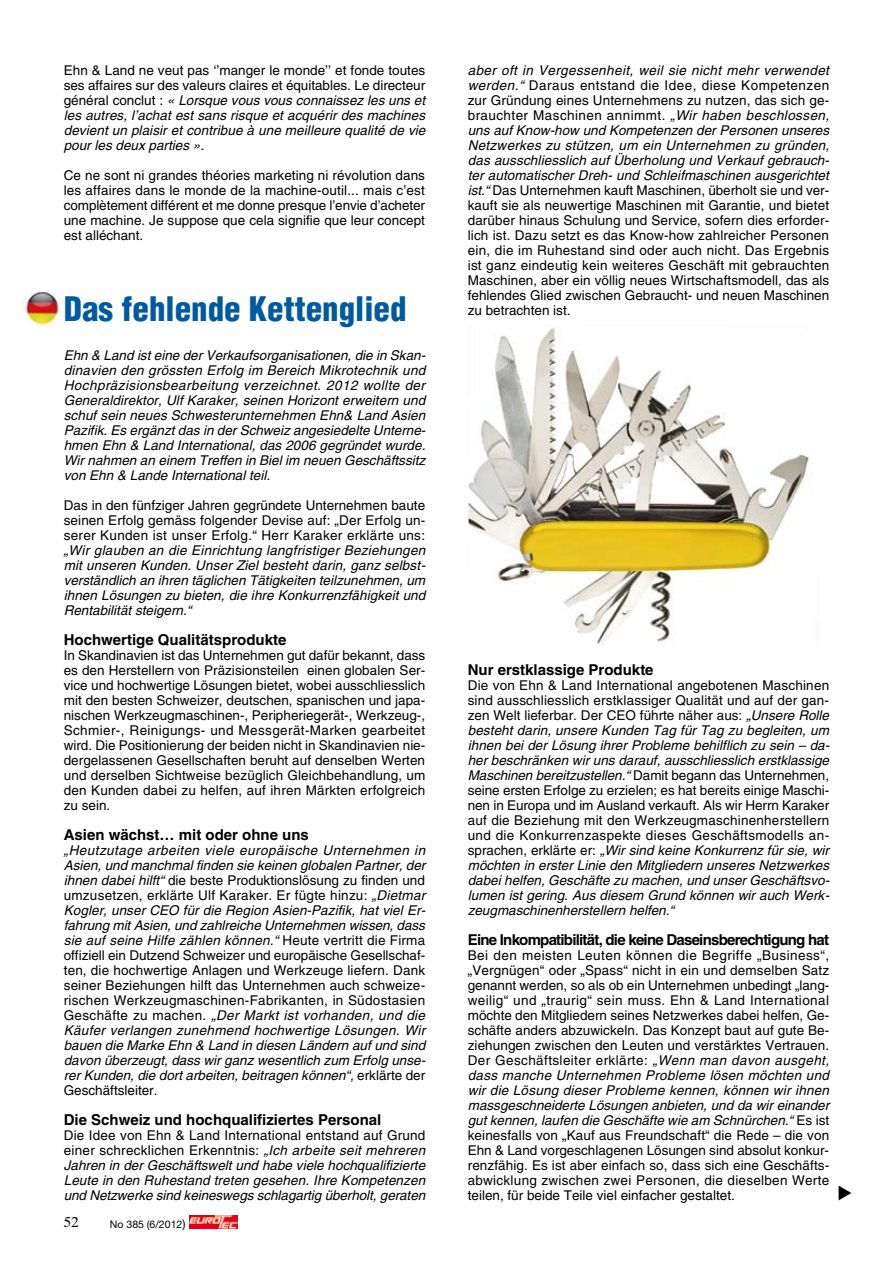
<style>
.page{position:relative;width:893px;height:1263px;background:#fff}
.page>*{position:absolute;margin:0;border:0;box-sizing:border-box;transform-origin:0 0}
.t1{font:900 condensed 33px "Helvetica";color:#005aa2}
.t2{font:700 15px "Helvetica";color:#000}
.t3{font:700 15px "Helvetica";letter-spacing:-.05em;color:#000}
.t4{font:italic 13.5px/15px "Helvetica";color:#000;text-align:justify}
.t5{font:13.5px/15px "Helvetica";letter-spacing:.005em;color:#000;text-align:justify}
.t6{font:10.5px "Helvetica Neue";color:#000}
.s1{font-style:normal}
.s2{font-size:12px}
.s3{font-style:italic}
</style>
<div class="page">
<svg style="left:189px;top:1215px;width:49px;height:13px"></svg>
<img style="left:190px;top:1215px;width:47px;height:13px">
<img style="left:468px;top:328px;width:341px;height:317px">
<img style="left:23px;top:290px;width:37px;height:36px">
<p class="t4" style="left:64px;top:63px;width:363px"><span class="s1">Ehn &amp; Land ne veut pas ‘’manger le monde’’ et fonde toutes ses affaires sur des valeurs claires et équitables. Le directeur général conclut :</span> « Lorsque vous vous connaissez les uns et les autres, l’achat est sans risque et acquérir des machines devient un plaisir et contribue à une meilleure qualité de vie pour les deux parties ».</p>
<p class="t5" style="left:64px;top:168px;width:363px">Ce ne sont ni grandes théories marketing ni révolution dans les affaires dans le monde de la machine-outil... mais c’est complètement différent et me donne presque l’envie d’acheter une machine. Je suppose que cela signifie que leur concept est alléchant.</p>
<h1 class="t1" style="left:64px;top:288px;width:344px">Das fehlende Kettenglied</h1>
<p class="t4" style="left:64px;top:348px;width:363px">Ehn &amp; Land ist eine der Verkaufsorganisationen, die in Skan&shy;dinavien den grössten Erfolg im Bereich Mikrotechnik und Hochpräzisionsbearbeitung verzeichnet. 2012 wollte der Generaldirektor, Ulf Karaker, seinen Horizont erweitern und schuf sein neues Schwesterunternehmen Ehn&amp; Land Asien Pazifik. Es ergänzt das in der Schweiz angesiedelte Unterne&shy;hmen Ehn &amp; Land International, das 2006 gegründet wurde.<br>Wir nahmen an einem Treffen in Biel im neuen Geschäftssitz von Ehn &amp; Lande International teil.</p>
<p class="t5" style="left:64px;top:498px;width:363px">Das in den fünfziger Jahren gegründete U nternehmen baute seinen Erfolg gemäss folgender Devise auf: „Der Erfolg un&shy;serer Kunden ist unser Erfolg.“ Herr Karaker erklärte uns:</p>
<p class="t4" style="left:64px;top:543px;width:363px">„Wir glauben an die Einrichtung langfristiger Beziehungen mit unseren Kunden. Unser Ziel besteht darin, ganz selbst&shy;verständlich an ihren täglichen Tätigkeiten teilzunehmen, um ihnen Lösungen zu bieten, die ihre Konkurrenzfähigkeit und Rentabilität steigern.“</p>
<p class="t2" style="left:64px;top:630px;width:224px">Hochwertige Qualitätsprodukte</p>
<p class="t5" style="left:64px;top:648px;width:363px">I n Skandinavien ist das U nternehmen gut dafür bekannt, dass es den Herstellern von Präzisionsteilen einen globalen Ser&shy;vice und hochwertige Lösungen bietet, wobei ausschliesslich mit den besten Schweizer, deutschen, spanischen und japa&shy;nischen Werkzeugmaschinen-, Peripheriegerät-, Werkzeug-, Schmier-, Reinigungs- und Messgerät-Marken gearbeitet wird. Die Positionierung der beiden nicht in Skandinavien nie&shy;dergelassenen Gesellschaften beruht auf denselben Werten und derselben Sichtweise bezüglich Gleichbehandlung, um den Kunden dabei zu helfen, auf ihren Märkten erfolgreich zu sein.</p>
<p class="t2" style="left:64px;top:825px;width:247px">Asien wächst… mit oder ohne uns</p>
<p class="t4" style="left:64px;top:843px;width:363px">„Heutzutage arbeiten viele europäische Unternehmen in Asien, und manchmal finden sie keinen globalen Partner, der ihnen dabei hilft“ <span class="s1">die beste Produktionslösung zu finden und umzusetzen, erklärte U lf Karaker. Er fügte hinzu:</span> „Dietmar Kogler, unser CEO für die Region Asien-Pazifik, hat viel Er&shy;fahrung mit Asien, und zahlreiche Unternehmen wissen, dass sie auf seine Hilfe zählen können.“ <span class="s1">Heute vertritt die Firma offiziell ein Dutzend Schweizer und europäische Gesellschaf&shy;ten, die hochwertige Anlagen und Werkzeuge liefern. Dank seiner Beziehungen hilft das U nternehmen auch schweize&shy;rischen Werkzeugmaschinen-Fabrikanten, in Südostasien Geschäfte zu machen.</span> „Der Markt ist vorhanden, und die Käufer verlangen zunehmend hochwertige Lösungen. Wir bauen die Marke Ehn &amp; Land in diesen Ländern auf und sind davon überzeugt, dass wir ganz wesentlich zum Erfolg unse&shy;rer Kunden, die dort arbeiten, beitragen können“, <span class="s1">erklärte der Geschäftsleiter.</span></p>
<p class="t2" style="left:64px;top:1110px;width:319px">Die Schweiz und hochqualifiziertes Personal</p>
<p class="t4" style="left:64px;top:1128px;width:363px"><span class="s1">Die Idee von Ehn &amp; Land International entstand auf Grund einer schrecklichen Erkenntnis:</span> „Ich arbeite seit mehreren Jahren in der Geschäftswelt und habe viele hochqualifizierte Leute in den Ruhestand treten gesehen. Ihre Kompetenzen und Netzwerke sind keineswegs schlagartig überholt, geraten</p>
<p class="t6" style="left:110px;top:1218px;width:77px">No 385 (6/2012<span class="s2">)</span></p>
<p class="t5" style="left:468px;top:63px;width:363px"><span class="s3">aber oft in Vergessenheit, weil sie nicht mehr verwendet werden.“</span> Daraus entstand die I dee, diese Kompetenzen zur Gründung eines U nternehmens zu nutzen, das sich ge&shy;brauchter Maschinen annimmt. <span class="s3">„Wir haben beschlossen, uns auf Know-how und Kompetenzen der Personen unseres Netzwerkes zu stützen, um ein Unternehmen zu gründen, das ausschliesslich auf Überholung und Verkauf gebrauch&shy;ter automatischer Dreh- und Schleifmaschinen ausgerichtet ist.“</span> Das U nternehmen kauft Maschinen, überholt sie und ver&shy;kauft sie als neuwertige Maschinen mit Garantie, und bietet darüber hinaus Schulung und Service, sofern dies erforder&shy;lich ist. Dazu setzt es das Know-how zahlreicher Personen ein, die im Ruhestand sind oder auch nicht. Das Ergebnis ist ganz eindeutig kein weiteres Geschäft mit gebrauchten Maschinen, aber ein völlig neues Wirtschaftsmodell, das als fehlendes Glied zwischen Gebraucht- und neuen Maschinen zu betrachten ist.</p>
<p class="t2" style="left:468px;top:660px;width:187px">Nur erstklassige Produkte</p>
<p class="t5" style="left:468px;top:678px;width:363px">Die von Ehn &amp; Land International angebotenen Maschinen sind ausschliesslich erstklassiger Qualität und auf der gan&shy;zen Welt lieferbar. Der CEO</p>
<p class="t4" style="left:468px;top:708px;width:363px;text-indent:172px"><span class="s1">führte näher aus:</span> „Unsere Rolle besteht darin, unsere Kunden Tag für Tag zu begleiten, um ihnen bei der Lösung ihrer Probleme behilflich zu sein – da&shy;her beschränken wir uns darauf, ausschliesslich erstklassige Maschinen bereitzustellen.“ <span class="s1">Damit begann das U nternehmen, seine ersten Erfolge zu erzielen; es hat bereits einige Maschi&shy;nen in Europa und im Ausland verkauft. Als wir Herrn Karaker auf die Beziehung mit den Werkzeugmaschinenherstellern und die Konkurrenzaspekte dieses Geschäftsmodells an&shy;sprachen, erklärte er:</span> „Wir sind keine Konkurrenz für sie, wir möchten in erster Linie den Mitgliedern unseres Netzwerkes dabei helfen, Geschäfte zu machen, und unser Geschäftsvo&shy;lumen ist gering. Aus diesem Grund können wir auch Werk&shy;zeugmaschinenherstellern helfen.“</p>
<p class="t3" style="left:468px;top:930px;width:363px">Eine Inkompatibilität, die keine Daseinsberechtigung hat</p>
<p class="t5" style="left:468px;top:948px;width:363px">Bei den meisten Leuten können die Begriffe „Business“, „Vergnügen“ oder „Spass“ nicht in ein und demselben Satz genannt werden, so als ob ein U nternehmen unbedingt „lang&shy;weilig“ und „traurig“ sein muss. Ehn &amp; Land International möchte den Mitgliedern seines Netzwerkes dabei helfen, Ge&shy;schäfte anders abzuwickeln. Das Konzept baut auf gute Be&shy;ziehungen zwischen den Leuten und verstärktes Vertrauen.<br>Der Geschäftsleiter erklärte: <span class="s3">„Wenn man davon ausgeht, dass manche Unternehmen Probleme lösen möchten und wir die Lösung dieser Probleme kennen, können wir ihnen massgeschneiderte Lösungen anbieten, und da wir einander gut kennen, laufen die Geschäfte wie am Schnürchen.“</span> Es ist keinesfalls von „Kauf aus Freundschaft“ die Rede – die von Ehn &amp; Land vorgeschlagenen Lösungen sind absolut konkur&shy;renzfähig. Es ist aber einfach so, dass sich eine Geschäfts&shy;abwicklung zwischen zwei Personen, die dieselben Werte teilen, für beide Teile viel einfacher gestaltet.</p>
</div>
